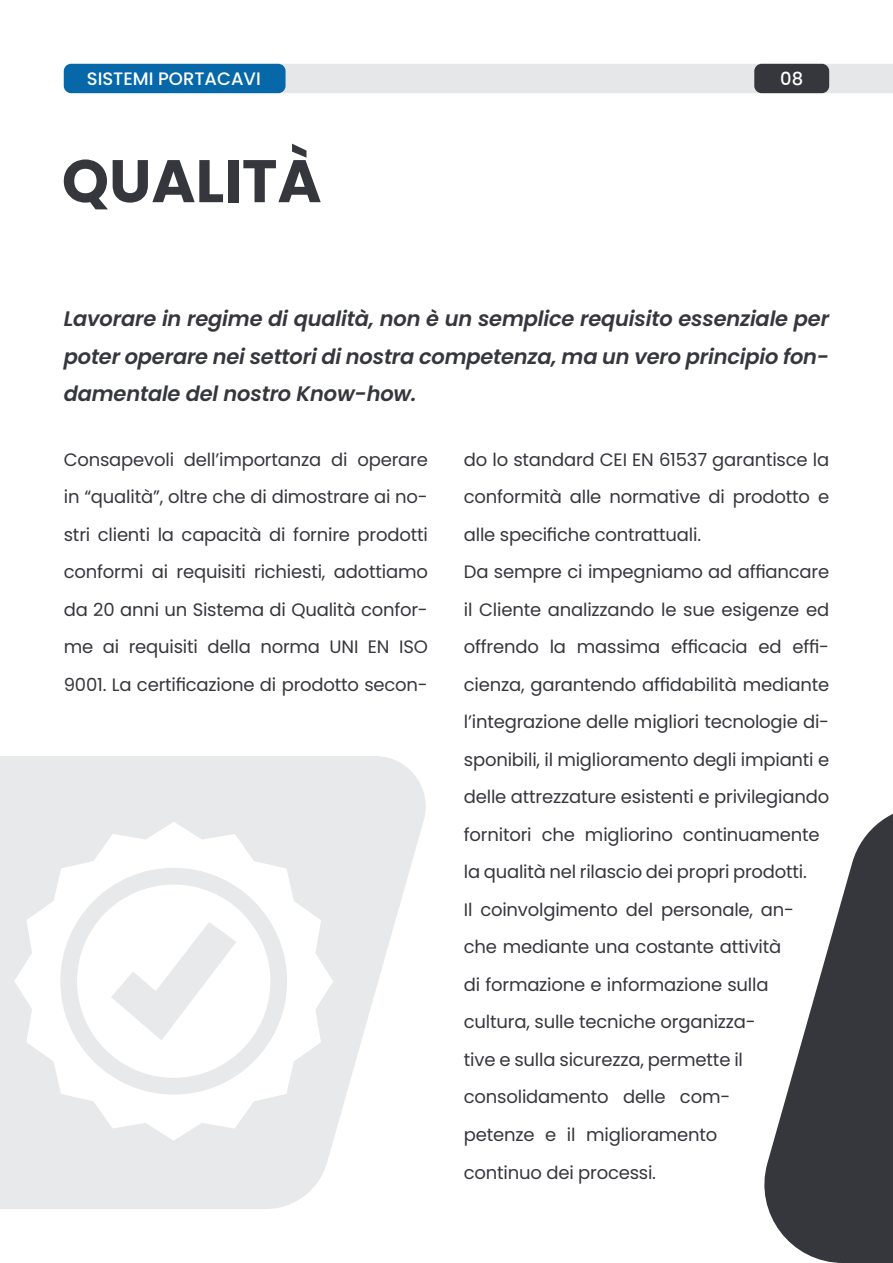
<style>
.page{position:relative;width:893px;height:1263px;background:#fff}
.page>*{position:absolute;margin:0;border:0;box-sizing:border-box;transform-origin:0 0}
.t1{font:700 60px "Poppins";color:#36373d}
.t2{font:italic 600 21px/37.5px "Poppins";letter-spacing:-.01em;color:#36373d;text-align:justify}
.t3{font:18px/37.5px "Poppins";letter-spacing:-.01em;color:#36373d;text-align:justify}
.t4{font:500 18px "Poppins";color:#fff}
</style>
<div class="page">
<div style="left:64px;top:64px;width:829px;height:29px;background:#e6e7e8"></div>
<div style="left:64px;top:64px;width:222px;height:29px;background:#0667a9;border-radius:7px"></div>
<div style="left:754px;top:64px;width:75px;height:29px;background:#36373d;border-radius:7px"></div>
<svg style="left:0;top:756px;width:426px;height:453px;fill:#e7e9ea"></svg>
<svg style="left:764px;top:814px;width:129px;height:449px;fill:#36373d"></svg>
<svg style="left:14px;top:822px;width:319px;height:319px"></svg>
<p class="t4" style="left:87px;top:66px;width:175px">SISTEMI PORTACAVI</p>
<p class="t4" style="left:780px;top:66px;width:25px">08</p>
<h1 class="t1" style="left:62px;top:139px;width:261px">QUALITÀ</h1>
<p class="t2" style="left:64px;top:300px;width:767px">Lavorare in regime di qualità, non è un semplice requisito essenziale per poter operare nei settori di nostra competenza, ma un vero principio fon&shy;damentale del nostro Know-how.</p>
<p class="t3" style="left:64px;top:441px;width:366px">Consapevoli dell’importanza di operare in “qualità”, oltre che di dimostrare ai no&shy;stri clienti la capacità di fornire prodotti conformi ai requisiti richiesti, adottiamo da 20 anni un Sistema di Qualità confor&shy;me ai requisiti della norma UNI EN ISO 9001. La certificazione di prodotto secon-</p>
<p class="t3" style="left:464px;top:441px;width:367px;text-align:left">do lo standard CEI EN 61537 garantisce la conformità alle normative di prodotto e alle specifiche contrattuali.<br>Da sempre ci impegniamo ad affiancare il Cliente analizzando le sue esigenze ed offrendo la massima efficacia ed effi&shy;cienza, garantendo affidabilità mediante l’integrazione delle migliori tecnologie di&shy;sponibili, il miglioramento degli impianti e delle attrezzature esistenti e privilegiando fornitori che migliorino continuamente la qualità nel rilascio dei propri prodotti.<br>Il coinvolgimento del personale, an&shy;che mediante una costante attività<br>di formazione e informazione sulla cultura, sulle tecniche organizza-<br>tive e sulla sicurezza, permette il consolidamento delle com-<br>petenze e il miglioramento<br>continuo dei processi.</p>
</div>
